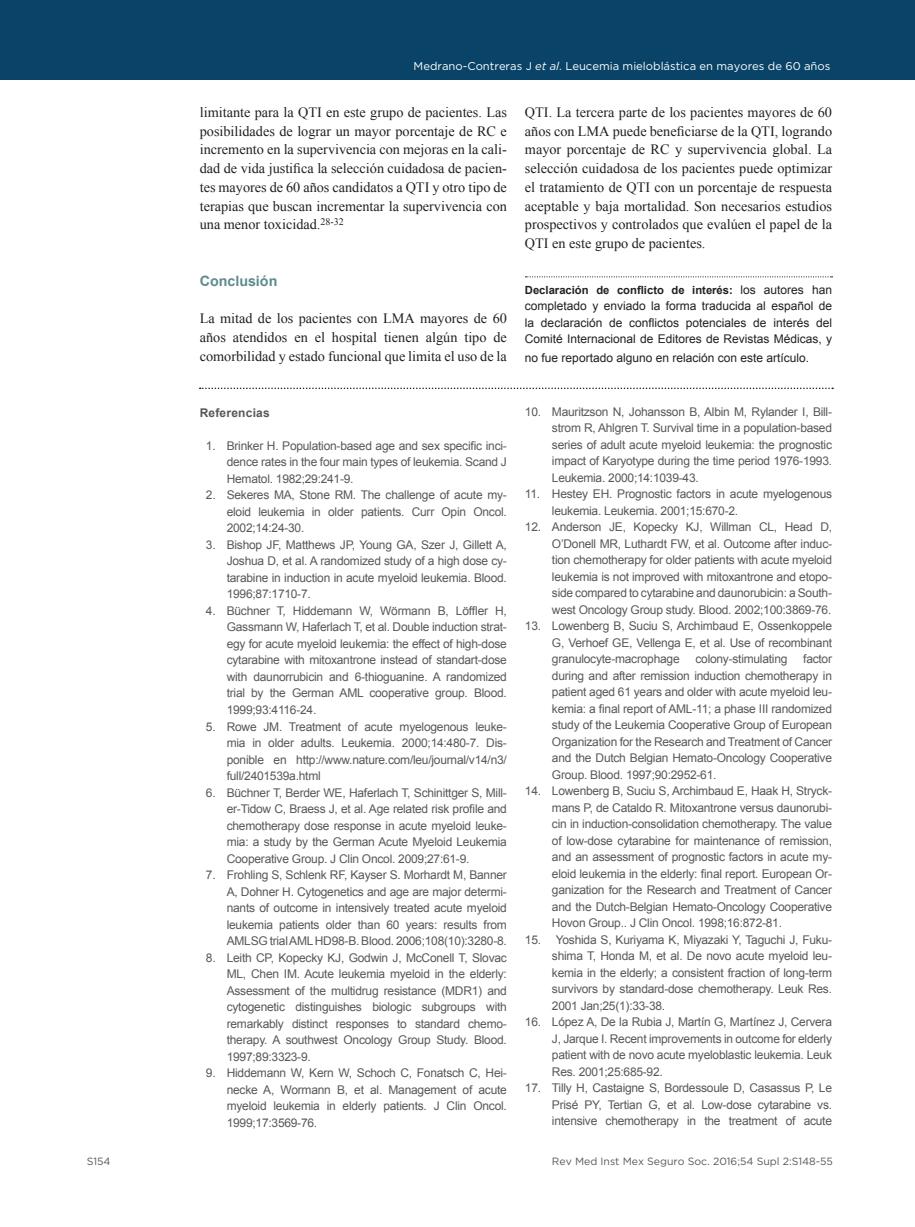
<style>
.page{position:relative;width:915px;height:1227px;background:#fff}
.page>*{position:absolute;margin:0;border:0;box-sizing:border-box;transform-origin:0 0}
.t1{font:14.25px/18.8px "Times New Roman";color:#231f20;text-align:justify}
.t2{font:700 14.25px "Arial";color:#5d8b8b}
.t3{font:12px/16.5px "Arial";letter-spacing:-.02em;color:#57585a;text-align:justify}
.t4{font:12px/16.5px "Arial";color:#231f20;text-align:justify}
.t5{font:700 12px "Arial";letter-spacing:.015em;color:#57585a}
.t6{font:11.25px "Gotham";color:#fff}
.t7{font:700 11.25px "Arial";color:#231f20}
.t8{font:10.5px "Gotham";color:#57585a}
.s1{font-style:italic}
.s2{font-weight:400;font-size:12px}
</style>
<div class="page">
<div style="left:0;top:0;width:915px;height:80px;background:#094367"></div>
<svg style="left:525px;top:276px;width:307px;height:1px"></svg>
<svg style="left:200px;top:388px;width:633px;height:1px"></svg>
<p class="t8" style="left:87px;top:1154px;width:25px">S154</p>
<p class="t6" style="left:413px;top:59px;width:418px">Medrano-Contreras J <span class="s1">et al</span>. Leucemia mieloblástica en mayores de 60 años</p>
<p class="t1" style="left:200px;top:103px;width:309px">limitante para la QTI en este grupo de pacientes. Las posibilidades de lograr un mayor porcentaje de RC e incremento en la supervivencia con mejoras en la cali&shy;dad de vida justifica la selección cuidadosa de pacien&shy;tes mayores de 60 años candidatos a QTI y otro tipo de terapias que buscan incrementar la supervivencia con una menor toxicidad.<sup>28-32</sup></p>
<p class="t2" style="left:200px;top:271px;width:79px">Conclusión</p>
<p class="t1" style="left:200px;top:309px;width:309px">La mitad de los pacientes con LMA mayores de 60 años atendidos en el hospital tienen algún tipo de comorbilidad y estado funcional que limita el uso de la</p>
<p class="t5" style="left:200px;top:405px;width:72px">Referencias</p>
<p class="t3" style="left:227px;top:438px;width:281px;text-indent:-21px">1. Brinker H. Population-based age and sex specific inci&shy;dence rates in the four main types of leukemia. Scand J Hematol. 1982;29:241-9.</p>
<p class="t3" style="left:227px;top:487px;width:282px;text-indent:-21px">2. Sekeres MA, Stone RM. The challenge of acute my&shy;eloid leukemia in older patients. Curr Opin Oncol.<br>2002;14:24-30.</p>
<p class="t3" style="left:227px;top:537px;width:282px;text-indent:-21px">3. Bishop JF, Matthews JP, Young GA, Szer J, Gillett A, Joshua D, et al. A randomized study of a high dose cy&shy;tarabine in induction in acute myeloid leukemia. Blood.<br>1996;87:1710-7.</p>
<p class="t3" style="left:227px;top:603px;width:282px;text-indent:-21px">4. Büchner T, Hiddemann W, Wörmann B, Löffler H, Gassmann W, Haferlach T, et al. Double induction strat&shy;egy for acute myeloid leukemia: the effect of high-dose cytarabine with mitoxantrone instead of standart-dose with daunorrubicin and 6-thioguanine. A randomized trial by the German AML cooperative group. Blood.<br>1999;93:4116-24.</p>
<p class="t3" style="left:227px;top:718px;width:282px;text-indent:-21px">5. Rowe JM. Treatment of acute myelogenous leuke&shy;mia in older adults. Leukemia. 2000;14:480-7. Dis&shy;ponible en http://www.nature.com/leu/journal/v14/n3/ full/2401539a.html</p>
<p class="t3" style="left:227px;top:784px;width:282px;text-indent:-21px">6. Büchner T, Berder WE, Haferlach T, Schinittger S, Mill&shy;er-Tidow C, Braess J, et al. Age related risk profile and chemotherapy dose response in acute myeloid leuke&shy;mia: a study by the German Acute Myeloid Leukemia Cooperative Group. J Clin Oncol. 2009;27:61-9.</p>
<p class="t3" style="left:227px;top:867px;width:282px;text-indent:-21px">7. Frohling S, Schlenk RF, Kayser S. Morhardt M, Banner A, Dohner H. Cytogenetics and age are major determi&shy;nants of outcome in intensively treated acute myeloid leukemia patients older than 60 years: results from AMLSG trial AML HD98-B. Blood. 2006;108(10):3280-8.</p>
<p class="t3" style="left:227px;top:949px;width:282px;text-indent:-21px">8. Leith CP, Kopecky KJ, Godwin J, McConell T, Slovac ML, Chen IM. Acute leukemia myeloid in the elderly:<br>Assessment of the multidrug resistance (MDR1) and cytogenetic distinguishes biologic subgroups with remarkably distinct responses to standard chemo&shy;therapy. A southwest Oncology Group Study. Blood.<br>1997;89:3323-9.</p>
<p class="t3" style="left:227px;top:1065px;width:282px;text-indent:-21px">9. Hiddemann W, Kern W, Schoch C, Fonatsch C, Hei&shy;necke A, Wormann B, et al. Management of acute myeloid leukemia in elderly patients. J Clin Oncol.<br>1999;17:3569-76.</p>
<p class="t1" style="left:525px;top:103px;width:309px">QTI. La tercera parte de los pacientes mayores de 60 años con LMA puede beneficiarse de la QTI, logrando mayor porcentaje de RC y supervivencia global. La selección cuidadosa de los pacientes puede optimizar el tratamiento de QTI con un porcentaje de respuesta aceptable y baja mortalidad. Son necesarios estudios prospectivos y controlados que evalúen el papel de la QTI en este grupo de pacientes.</p>
<p class="t7" style="left:525px;top:282px;width:309px">Declaración de conflicto de interés: <span class="s2">los autores han</span></p>
<p class="t4" style="left:525px;top:298px;width:309px">completado y enviado la forma traducida al español de la declaración de conflictos potenciales de interés del Comité Internacional de Editores de Revistas Médicas, y</p>
<p class="t4" style="left:525px;top:350px;width:286px">no fue reportado alguno en relación con este artículo.</p>
<p class="t3" style="left:552px;top:403px;width:282px;text-indent:-27px">10. Mauritzson N, Johansson B, Albin M, Rylander I, Bill&shy;strom R, Ahlgren T. Survival time in a population-based series of adult acute myeloid leukemia: the prognostic impact of Karyotype during the time period 1976-1993.<br>Leukemia. 2000;14:1039-43.</p>
<p class="t3" style="left:552px;top:486px;width:282px;text-indent:-27px">11. Hestey EH. Prognostic factors in acute myelogenous leukemia. Leukemia. 2001;15:670-2.</p>
<p class="t3" style="left:552px;top:519px;width:282px;text-indent:-27px">12. Anderson JE, Kopecky KJ, Willman CL, Head D, O’Donell MR, Luthardt FW, et al. Outcome after induc&shy;tion chemotherapy for older patients with acute myeloid leukemia is not improved with mitoxantrone and etopo&shy;side compared to cytarabine and daunorubicin: a South&shy;west Oncology Group study. Blood. 2002;100:3869-76.</p>
<p class="t3" style="left:552px;top:618px;width:282px;text-indent:-27px">13. Lowenberg B, Suciu S, Archimbaud E, Ossenkoppele G, Verhoef GE, Vellenga E, et al. Use of recombinant granulocyte-macrophage</p>
<p class="t3" style="left:552px;top:651px;width:282px;text-indent:251px">factor during and after remission induction chemotherapy in patient aged 61 years and older with acute myeloid leu&shy;kemia: a final report of AML-11; a phase III randomized study of the Leukemia Cooperative Group of European Organization for the Research and Treatment of Cancer and the Dutch Belgian Hemato-Oncology Cooperative Group. Blood. 1997;90:2952-61.</p>
<p class="t3" style="left:552px;top:783px;width:282px;text-indent:-27px">14. Lowenberg B, Suciu S, Archimbaud E, Haak H, Stryck&shy;mans P, de Cataldo R. Mitoxantrone versus daunorubi&shy;cin in induction-consolidation chemotherapy. The value of low-dose cytarabine for maintenance of remission, and an assessment of prognostic factors in acute my&shy;eloid leukemia in the elderly: final report. European Or&shy;ganization for the Research and Treatment of Cancer and the Dutch-Belgian Hemato-Oncology Cooperative Hovon Group.. J Clin Oncol. 1998;16:872-81.</p>
<p class="t3" style="left:552px;top:931px;width:282px;text-indent:-27px">15. Yoshida S, Kuriyama K, Miyazaki Y, Taguchi J, Fuku&shy;shima T, Honda M, et al. De novo acute myeloid leu&shy;kemia in the elderly; a consistent fraction of long-term survivors by standard-dose chemotherapy. Leuk Res.<br>2001 Jan;25(1):33-38.</p>
<p class="t3" style="left:552px;top:1014px;width:282px;text-indent:-27px">16. López A, De la Rubia J, Martín G, Martínez J, Cervera J, Jarque I. Recent improvements in outcome for elderly patient with de novo acute myeloblastic leukemia. Leuk Res. 2001;25:685-92.</p>
<p class="t3" style="left:552px;top:1080px;width:282px;text-indent:-27px">17. Tilly H, Castaigne S, Bordessoule D, Casassus P, Le Prisé PY, Tertian G, et al. Low-dose cytarabine vs. intensive chemotherapy in the treatment of acute</p>
<p class="t3" style="left:695px;top:651px;width:93px">colony-stimulating</p>
<p class="t8" style="left:552px;top:1154px;width:282px">Rev Med Inst Mex Seguro Soc. 2016;54 Supl 2:S148-55</p>
</div>
